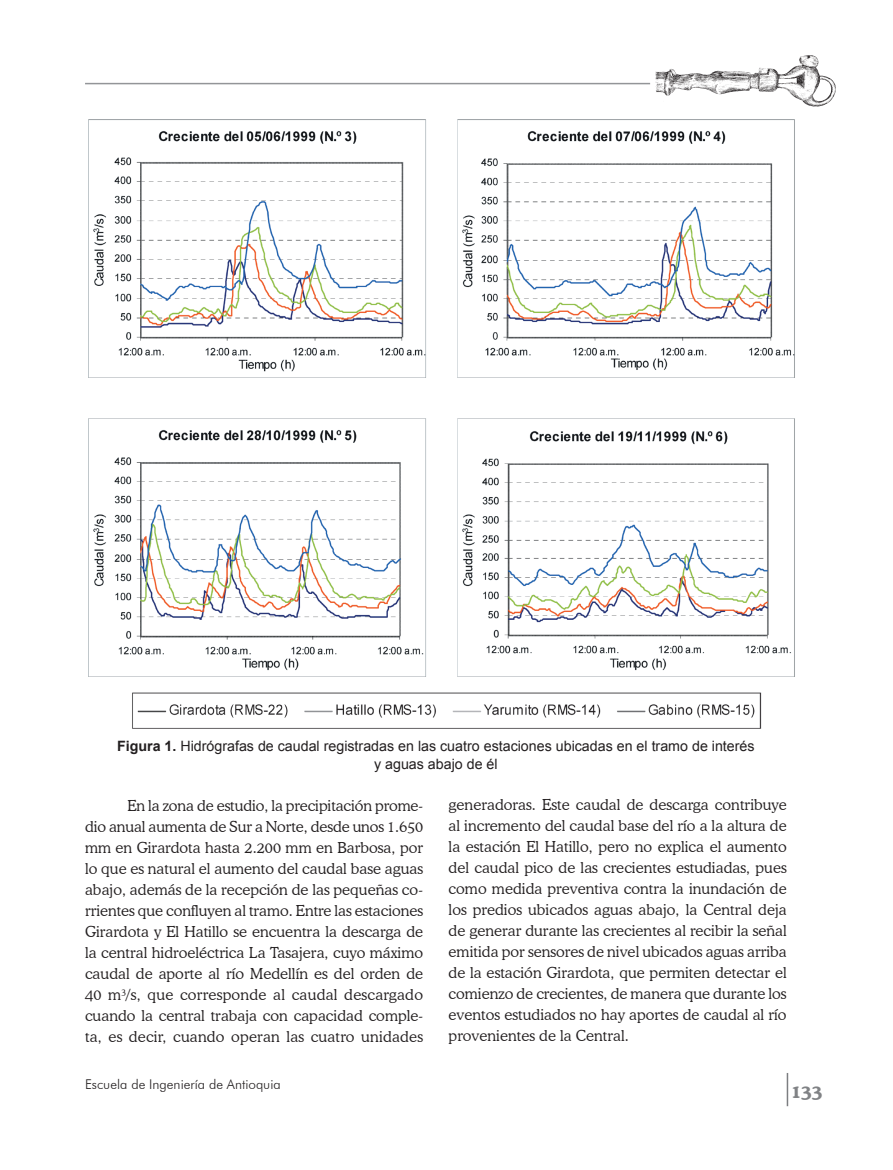
<style>
.page{position:relative;width:893px;height:1170px;background:#fff}
.page>*{position:absolute;margin:0;border:0;box-sizing:border-box;transform-origin:0 0}
.t1{font:700 18px "Cooper BT";color:#808285}
.t2{font:300 15px/21px "Cooper BT";letter-spacing:.005em;color:#231f20;text-align:justify}
.t3{font:14.25px/17.2px "Arial";color:#231f20;text-align:center}
.t4{font:300 13.5px "Futura BT";color:#231f20}
.s1{font-weight:700}
</style>
<div class="page">
<hr style="left:787px;top:1072px;width:1px;height:34px;background:#7c7e81">
<hr style="left:85px;top:83px;width:565px;height:1px;background:#939598">
<img style="left:655px;top:55px;width:181px;height:52px">
<img style="left:88px;top:119px;width:707px;height:558px">
<img style="left:132px;top:692px;width:630px;height:37px">
<p class="t3" style="left:117px;top:737px;width:639px"><span class="s1">Figura 1.</span> Hidrógrafas de caudal registradas en las cuatro estaciones ubicadas en el tramo de interés y aguas abajo de él</p>
<p class="t2" style="left:85px;top:794px;width:340px;text-indent:43px">En la zona de estudio, la precipitación prome&shy;dio anual aumenta de Sur a Norte, desde unos 1.650 mm en Girardota hasta 2.200 mm en Barbosa, por lo que es natural el aumento del caudal base aguas abajo, además de la recepción de las pequeñas co&shy;rrientes que confluyen al tramo. Entre las estaciones Girardota y El Hatillo se encuentra la descarga de la central hidroeléctrica La Tasajera, cuyo máximo caudal de aporte al río Medellín es del orden de 40 m<sup>3</sup>/s, que corresponde al caudal descargado cuando la central trabaja con capacidad comple&shy;ta, es decir, cuando operan las cuatro unidades</p>
<p class="t2" style="left:449px;top:793px;width:340px">generadoras. Este caudal de descarga contribuye al incremento del caudal base del río a la altura de la estación El Hatillo, pero no explica el aumento del caudal pico de las crecientes estudiadas, pues como medida preventiva contra la inundación de los predios ubicados aguas abajo, la Central deja de generar durante las crecientes al recibir la señal emitida por sensores de nivel ubicados aguas arriba de la estación Girardota, que permiten detectar el comienzo de crecientes, de manera que durante los eventos estudiados no hay aportes de caudal al río provenientes de la Central.</p>
<p class="t4" style="left:85px;top:1076px;width:197px">Escuela de Ingeniería de Antioquia</p>
<p class="t1" style="left:791px;top:1080px;width:34px">133</p>
</div>
